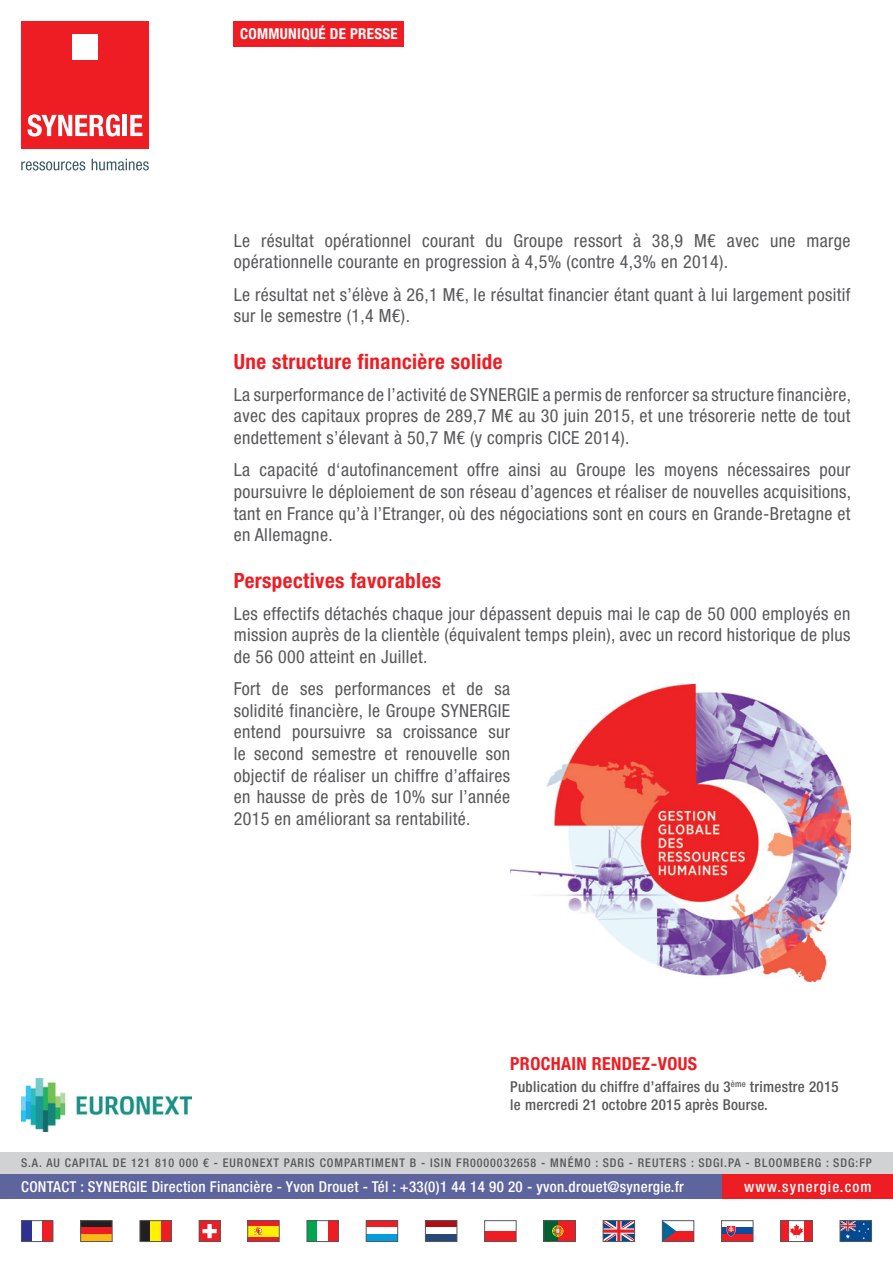
<style>
.page{position:relative;width:893px;height:1263px;background:#fff}
.page>*{position:absolute;margin:0;border:0;box-sizing:border-box;transform-origin:0 0}
.t1{font:700 condensed 21px "Helvetica Neue LT Std";letter-spacing:.02em;color:#ee1d23}
.t2{font:condensed 18px/21.6px "Helvetica Neue LT Std";letter-spacing:.02em;color:#57585a;text-align:justify}
.t3{font:700 condensed 18px "Helvetica Neue LT Std";letter-spacing:.02em;color:#ee1d23}
.t4{font:500 condensed 15px "Helvetica Neue LT Std";letter-spacing:.02em;color:#fff}
.t5{font:500 condensed 15px/18px "Helvetica Neue LT Std";letter-spacing:.02em;color:#57585a}
.t6{font:700 condensed 15px "Helvetica Neue LT Std";letter-spacing:.02em;color:#fff}
.t7{font:500 condensed 15px "Helvetica Neue LT Std";letter-spacing:.075em;color:#fff}
.t8{font:500 condensed 12px "Helvetica Neue LT Std";letter-spacing:.08em;color:#57585a}
</style>
<div class="page">
<img style="left:510px;top:685px;width:340px;height:296px">
<svg style="left:21px;top:161px;width:64px;height:9px"></svg>
<svg style="left:92px;top:159px;width:57px;height:11px"></svg>
<div style="left:21px;top:21px;width:128px;height:128px;background:#ee1d23"></div>
<div style="left:72px;top:34px;width:26px;height:26px;background:#fff"></div>
<svg style="left:28px;top:114px;width:92px;height:22px"></svg>
<hr style="left:123px;top:115px;width:4px;height:21px;background:#fff">
<svg style="left:130px;top:115px;width:12px;height:21px"></svg>
<div style="left:234px;top:21px;width:170px;height:26px;background:#ee1d23"></div>
<div style="left:0;top:1174px;width:723px;height:25px;background:#5e659e"></div>
<div style="left:723px;top:1174px;width:170px;height:25px;background:#ee1d23"></div>
<div style="left:0;top:1152px;width:893px;height:22px;background:#d1d2d4"></div>
<div style="left:80px;top:1220px;width:32px;height:7px;background:#231f20"></div>
<div style="left:80px;top:1227px;width:32px;height:7px;background:#ee1d23"></div>
<div style="left:80px;top:1234px;width:32px;height:8px;background:#fcb814"></div>
<div style="left:80px;top:1220px;width:32px;height:22px;border:1px solid #57585a"></div>
<div style="left:140px;top:1220px;width:10px;height:22px;background:#231f20"></div>
<div style="left:150px;top:1220px;width:11px;height:22px;background:#fff101"></div>
<div style="left:161px;top:1220px;width:11px;height:22px;background:#ee1d23"></div>
<div style="left:140px;top:1220px;width:32px;height:22px;border:1px solid #57585a"></div>
<svg style="left:790px;top:1224px;width:13px;height:14px"></svg>
<div style="left:781px;top:1220px;width:8px;height:22px;background:#ee1d23"></div>
<div style="left:804px;top:1220px;width:8px;height:22px;background:#ee1d23"></div>
<div style="left:781px;top:1220px;width:31px;height:22px;border:1px solid #57585a"></div>
<div style="left:248px;top:1220px;width:31px;height:6px;background:#ee1d23"></div>
<div style="left:248px;top:1236px;width:31px;height:6px;background:#ee1d23"></div>
<div style="left:248px;top:1226px;width:31px;height:10px;background:#fff101"></div>
<svg style="left:254px;top:1227px;width:9px;height:9px"></svg>
<div style="left:248px;top:1220px;width:31px;height:22px;border:1px solid #57585a"></div>
<div style="left:21px;top:1220px;width:11px;height:22px;background:#2e3092"></div>
<div style="left:43px;top:1220px;width:10px;height:22px;background:#ee1d23"></div>
<div style="left:21px;top:1220px;width:32px;height:22px;border:1px solid #57585a"></div>
<div style="left:307px;top:1220px;width:10px;height:22px;background:#00a54f"></div>
<div style="left:328px;top:1220px;width:11px;height:22px;background:#ee1d23"></div>
<div style="left:307px;top:1220px;width:32px;height:22px;border:1px solid #57585a"></div>
<div style="left:366px;top:1220px;width:32px;height:7px;background:#ee1d23"></div>
<div style="left:366px;top:1234px;width:32px;height:8px;background:#069bda"></div>
<div style="left:366px;top:1220px;width:32px;height:22px;border:1px solid #57585a"></div>
<div style="left:425px;top:1220px;width:32px;height:7px;background:#b00d15"></div>
<div style="left:425px;top:1234px;width:32px;height:8px;background:#264978"></div>
<div style="left:425px;top:1220px;width:32px;height:22px;border:1px solid #57585a"></div>
<div style="left:484px;top:1231px;width:32px;height:11px;background:#ee1d23"></div>
<div style="left:484px;top:1220px;width:32px;height:22px;border:1px solid #57585a"></div>
<div style="left:544px;top:1220px;width:14px;height:22px;background:#006034"></div>
<div style="left:558px;top:1220px;width:18px;height:22px;background:#ee1d23"></div>
<svg style="left:552px;top:1225px;width:11px;height:12px"></svg>
<div style="left:544px;top:1220px;width:32px;height:22px;border:1px solid #57585a"></div>
<svg style="left:605px;top:1222px;width:28px;height:18px"></svg>
<div style="left:603px;top:1220px;width:32px;height:22px;border:1px solid #57585a"></div>
<div style="left:662px;top:1231px;width:32px;height:11px;background:#ee1d23"></div>
<svg style="left:664px;top:1222px;width:12px;height:18px"></svg>
<div style="left:662px;top:1220px;width:32px;height:22px;border:1px solid #57585a"></div>
<div style="left:721px;top:1227px;width:32px;height:7px;background:#0d4da1"></div>
<div style="left:721px;top:1234px;width:32px;height:8px;background:#ee1d23"></div>
<svg style="left:727px;top:1226px;width:8px;height:10px"></svg>
<div style="left:721px;top:1220px;width:32px;height:22px;border:1px solid #57585a"></div>
<div style="left:199px;top:1220px;width:21px;height:22px;background:#ee1d23"></div>
<svg style="left:202px;top:1224px;width:15px;height:14px"></svg>
<div style="left:199px;top:1220px;width:21px;height:22px;border:1px solid #57585a"></div>
<div style="left:840px;top:1220px;width:32px;height:22px;background:#014990"></div>
<svg style="left:842px;top:1222px;width:27px;height:17px"></svg>
<div style="left:840px;top:1220px;width:32px;height:22px;border:1px solid #57585a"></div>
<img style="left:21px;top:1078px;width:170px;height:53px">
<p class="t6" style="left:240px;top:25px;width:159px">COMMUNIQUÉ DE PRESSE</p>
<p class="t2" style="left:234px;top:229px;width:618px">Le résultat opérationnel courant du Groupe ressort à 38,9 M€ avec une marge opérationnelle courante en progression à 4,5% (contre 4,3% en 2014).</p>
<p class="t2" style="left:234px;top:283px;width:618px">Le résultat net s’élève à 26,1 M€, le résultat financier étant quant à lui largement positif sur le semestre (1,4 M€).</p>
<p class="t1" style="left:234px;top:348px;width:270px">Une structure financière solide</p>
<p class="t2" style="left:234px;top:384px;width:619px">La surperformance de l’activité de SYNERGIE a permis de renforcer sa structure financière, avec des capitaux propres de 289,7 M€ au 30 juin 2015, et une trésorerie nette de tout endettement s’élevant à 50,7 M€ (y compris CICE 2014).</p>
<p class="t2" style="left:234px;top:459px;width:619px">La capacité d‘autofinancement offre ainsi au Groupe les moyens nécessaires pour poursuivre le déploiement de son réseau d’agences et réaliser de nouvelles acquisitions, tant en France qu’à l’Etranger, où des négociations sont en cours en Grande-Bretagne et en Allemagne.</p>
<p class="t1" style="left:234px;top:567px;width:209px">Perspectives favorables</p>
<p class="t2" style="left:234px;top:602px;width:618px">Les effectifs détachés chaque jour dépassent depuis mai le cap de 50 000 employés en mission auprès de la clientèle (équivalent temps plein), avec un record historique de plus de 56 000 atteint en Juillet.</p>
<p class="t2" style="left:234px;top:678px;width:278px">Fort de ses performances et de sa solidité financière, le Groupe SYNERGIE entend poursuivre sa croissance sur le second semestre et renouvelle son objectif de réaliser un chiffre d’affaires en hausse de près de 10% sur l’année 2015 en améliorant sa rentabilité.</p>
<p class="t3" style="left:510px;top:1052px;width:188px">PROCHAIN RENDEZ-VOUS</p>
<p class="t5" style="left:510px;top:1077px;width:330px">Publication du chiffre d’affaires du 3<sup>ème</sup> trimestre 2015 le mercredi 21 octobre 2015 après Bourse.</p>
<p class="t8" style="left:21px;top:1156px;width:852px">S.A. AU CAPITAL DE 121 810 000 € - EURONEXT PARIS COMPARTIMENT B - ISIN FR0000032658 - MNÉMO : SDG - REUTERS : SDGI.PA - BLOOMBERG : SDG:FP</p>
<p class="t4" style="left:21px;top:1177px;width:664px">CONTACT : SYNERGIE Direction Financière - Yvon Drouet - Tél : +33(0)1 44 14 90 20 - yvon.drouet@synergie.fr</p>
<p class="t7" style="left:744px;top:1177px;width:129px">www.synergie.com</p>
</div>
